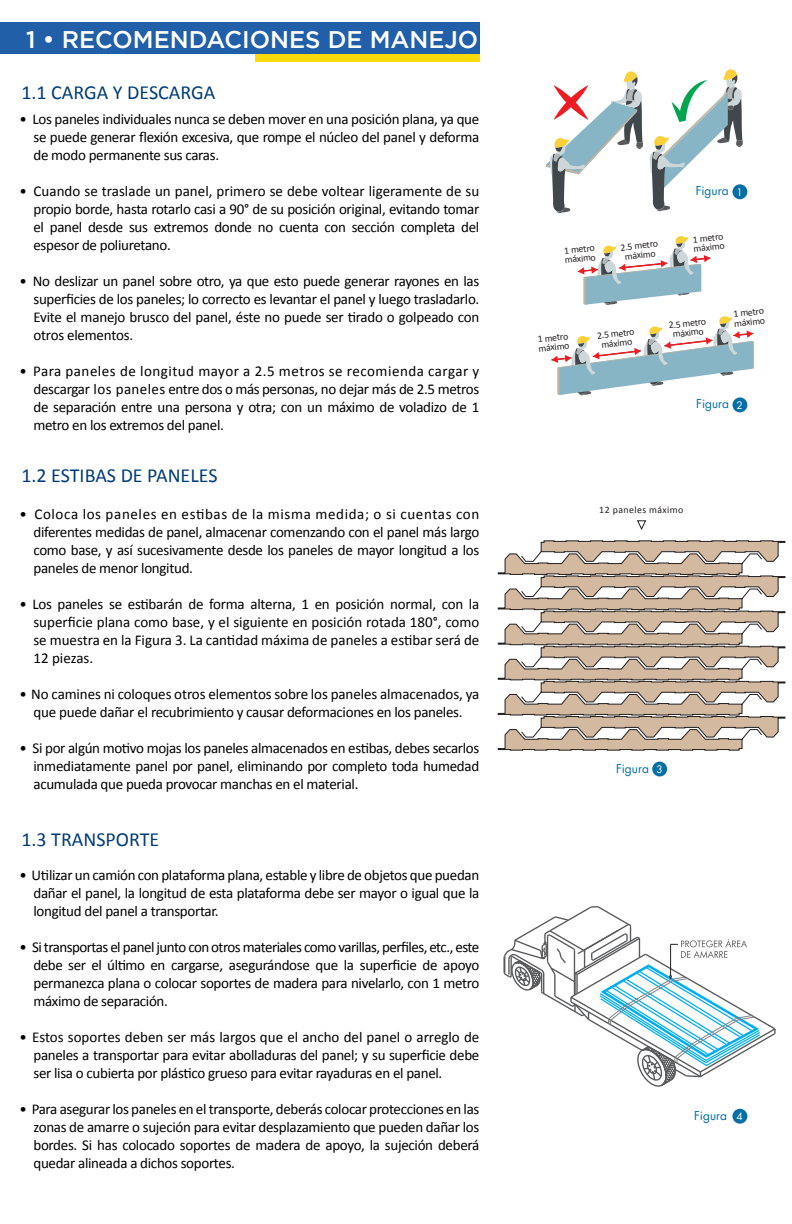
<style>
.page{position:relative;width:792px;height:1224px;background:#fff}
.page>*{position:absolute;margin:0;border:0;box-sizing:border-box;transform-origin:0 0}
.t1{font:500 24px "Gotham";color:#fff}
.t2{font:20px "Calibri";color:#003d76}
.t3{font:15px/18px "Calibri";letter-spacing:-.02em;color:#000;text-align:justify}
.t4{font:12px "Futura";color:#046ea6}
.t5{font:9.8px/9.4px "Calibri";letter-spacing:.045em;color:#231f20}
.s1{font-size:10.2px;color:#fff}
</style>
<div class="page">
<div style="left:0;top:23px;width:479px;height:31px;background:#2160a8"></div>
<div style="left:255px;top:54px;width:224px;height:7px;background:#fbd90a"></div>
<svg style="left:546px;top:69px;width:197px;height:145px"></svg>
<svg style="left:578px;top:236px;width:132px;height:69px"></svg>
<svg style="left:551px;top:316px;width:203px;height:80px"></svg>
<div style="left:732px;top:184px;width:15px;height:15px;background:#046ea6;border-radius:50%"></div>
<div style="left:732px;top:397px;width:15px;height:15px;background:#046ea6;border-radius:50%"></div>
<div style="left:652px;top:762px;width:15px;height:14px;background:#046ea6;border-radius:50%"></div>
<svg style="left:503px;top:906px;width:273px;height:181px"></svg>
<div style="left:732px;top:1109px;width:15px;height:15px;background:#046ea6;border-radius:50%"></div>
<svg style="left:498px;top:540px;width:288px;height:211px"></svg>
<svg style="left:637px;top:520px;width:10px;height:10px"></svg>
<h1 class="t1" style="left:26px;top:29px;width:454px">1 ï RECOMENDACIONES DE MANEJO</h1>
<h2 class="t2" style="left:21px;top:80px;width:195px">1.1 CARGA Y DESCARGA</h2>
<p class="t3" style="left:33px;top:109px;width:447px;text-indent:-14px">• Los paneles individuales nunca se deben mover en una posición plana, ya que se puede generar flexión excesiva, que rompe el núcleo del panel y deforma de modo permanente sus caras.</p>
<p class="t3" style="left:33px;top:183px;width:447px;text-indent:-14px">ï Cuando se traslade un panel, primero se debe voltear ligeramente de su propio borde, hasta rotarlo casi a 90° de su posición original, evitando tomar el panel desde sus extremos donde no cuenta con sección completa del espesor de poliuretano.</p>
<p class="t3" style="left:33px;top:273px;width:447px;text-indent:-14px">ï No deslizar un panel sobre otro, ya que esto puede generar rayones en las superficies de los paneles; lo correcto es levantar el panel y luego trasladarlo.<br>Evite el manejo brusco del panel, éste no puede ser tirado o golpeado con otros elementos.</p>
<p class="t3" style="left:33px;top:363px;width:447px;text-indent:-14px">ï Para paneles de longitud mayor a 2.5 metros se recomienda cargar y descargar los paneles entre dos o más personas, no dejar más de 2.5 metros de separación entre una persona y otra; con un máximo de voladizo de 1 metro en los extremos del panel.</p>
<h2 class="t2" style="left:21px;top:463px;width:198px">1.2 ESTIBAS DE PANELES</h2>
<p class="t3" style="left:33px;top:506px;width:447px;text-indent:-14px">ï Coloca los paneles en estibas de la misma medida; o si cuentas con diferentes medidas de panel, almacenar comenzando con el panel más largo como base, y así sucesivamente desde los paneles de mayor longitud a los paneles de menor longitud.</p>
<p class="t3" style="left:33px;top:596px;width:447px;text-indent:-14px">ï Los paneles se estibarán de forma alterna, 1 en posición normal, con la superficie plana como base, y el siguiente en posición rotada 180°, como se muestra en la Figura 3. La cantidad máxima de paneles a estibar será de 12 piezas.</p>
<p class="t3" style="left:19px;top:686px;width:461px;text-align:center">ï No camines ni coloques otros elementos sobre los paneles almacenados, ya que puede dañar el recubrimiento y causar deformaciones en los paneles.</p>
<p class="t3" style="left:33px;top:740px;width:447px;text-indent:-14px">ï Si por algún motivo mojas los paneles almacenados en estibas, debes secarlos inmediatamente panel por panel, eliminando por completo toda humedad acumulada que pueda provocar manchas en el material.</p>
<p class="t5" style="left:564px;top:247px;width:33px;rotate:-6deg">1 metro máximo</p>
<p class="t4" style="left:696px;top:185px;width:49px">Figura <span class="s1">1</span></p>
<p class="t5" style="left:620px;top:242px;width:39px;text-align:center;rotate:-6deg">2.5 metro máximo</p>
<p class="t5" style="left:692px;top:236px;width:33px;rotate:-6deg">1 metro máximo</p>
<p class="t5" style="left:537px;top:335px;width:33px;rotate:-6deg">1 metro máximo</p>
<p class="t5" style="left:597px;top:330px;width:39px;text-align:center;rotate:-6deg">2.5 metro máximo</p>
<p class="t5" style="left:668px;top:320px;width:39px;text-align:center;rotate:-6deg">2.5 metro máximo</p>
<p class="t5" style="left:733px;top:310px;width:33px;rotate:-6deg">1 metro máximo</p>
<p class="t4" style="left:696px;top:399px;width:48px">Figura <span class="s1">2</span></p>
<p class="t5" style="left:599px;top:505px;width:86px">12 paneles máximo</p>
<p class="t4" style="left:616px;top:763px;width:48px">Figura <span class="s1">3</span></p>
<h2 class="t2" style="left:21px;top:827px;width:139px">1.3 TRANSPORTE</h2>
<p class="t3" style="left:33px;top:866px;width:447px;text-indent:-14px">• Utilizar un camión con plataforma plana, estable y libre de objetos que puedan dañar el panel, la longitud de esta plataforma debe ser mayor o igual que la longitud del panel a transportar.</p>
<p class="t3" style="left:33px;top:940px;width:447px;text-indent:-14px">ï Si transportas el panel junto con otros materiales como varillas, perfiles, etc., este debe ser el último en cargarse, asegurándose que la superficie de apoyo permanezca plana o colocar soportes de madera para nivelarlo, con 1 metro máximo de separación.</p>
<p class="t3" style="left:33px;top:1030px;width:447px;text-indent:-14px">ï Estos soportes deben ser más largos que el ancho del panel o arreglo de paneles a transportar para evitar abolladuras del panel; y su superficie debe ser lisa o cubierta por plástico grueso para evitar rayaduras en el panel.</p>
<p class="t3" style="left:33px;top:1100px;width:447px;text-indent:-14px">• Para asegurar los paneles en el transporte, deberás colocar protecciones en las zonas de amarre o sujeción para evitar desplazamiento que pueden dañar los bordes. Si has colocado soportes de madera de apoyo, la sujeción deberá quedar alineada a dichos soportes.</p>
<p class="t4" style="left:694px;top:1110px;width:50px">Figura <span class="s1">4</span></p>
</div>
